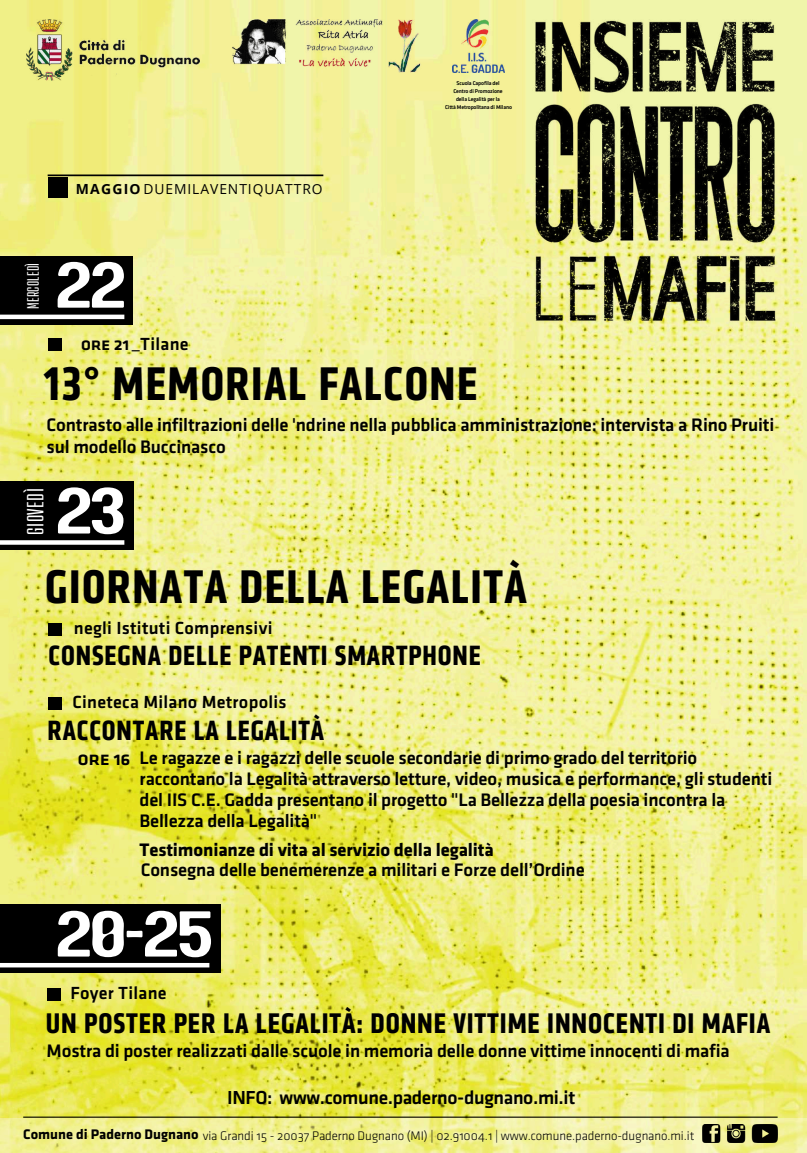
<style>
.page{position:relative;width:807px;height:1153px;background:#fff}
.page>*{position:absolute;margin:0;border:0;box-sizing:border-box;transform-origin:0 0}
.t1{font:64.95px "Paalalabas Display Wide BETA";color:#fff}
.t2{font:64.5px "Paalalabas Display Wide BETA";color:#fff}
.t3{font:700 condensed 48.97px "Klavika";letter-spacing:.03em;color:#000}
.t4{font:700 condensed 29.47px "Klavika";letter-spacing:.03em;color:#000}
.t5{font:700 condensed 28.95px "Klavika";letter-spacing:.03em;color:#000}
.t6{font:condensed 21.3px "Kief Tek Regular Tall";letter-spacing:.025em;color:#fff}
.t7{font:500 19.5px "Klavika";letter-spacing:-.02em;color:#000}
.t8{font:500 18.75px/20.9px "Klavika";letter-spacing:-.01em;color:#000}
.t9{font:700 18.75px "Klavika";letter-spacing:-.01em;color:#000}
.t10{font:500 18.15px "Klavika";letter-spacing:.015em;color:#000}
.t11{font:condensed 15px "Kief Tek Regular Tall";letter-spacing:.025em;color:#fff}
.t12{font:13.8px "Open Sans";letter-spacing:.07em;color:#000}
.t13{font:12.9px "Klavika Light OSF";letter-spacing:-.005em;color:#000}
.t14{font:500 5.7px/7.9px "Klavika";letter-spacing:-.02em;color:#000;text-align:center}
.s1{font-weight:700;font-size:13.95px}
.s2{font-family:"Klavika Med Caps SC";font-weight:400}
.s3{font-family:"Klavika Med Caps SC";font-weight:400;font-size:19.8px}
.s4{font-family:"Klavika";font-weight:700;font-size:14.4px}
</style>
<div class="page">
<img style="left:0;top:0;width:806px;height:1117px">
<img style="left:26px;top:19px;width:173px;height:62px">
<div style="left:0;top:256px;width:133px;height:68px;background:#000"></div>
<div style="left:0;top:314px;width:124px;height:5px;background:#fff"></div>
<img style="left:532px;top:19px;width:245px;height:304px">
<hr style="left:48px;top:174px;width:275px;height:2px;background:#000">
<div style="left:48px;top:178px;width:20px;height:20px;background:#000"></div>
<div style="left:0;top:481px;width:133px;height:69px;background:#000"></div>
<svg style="left:0;top:540px;width:124px;height:4px"></svg>
<div style="left:48px;top:622px;width:14px;height:13px;background:#000"></div>
<div style="left:48px;top:697px;width:14px;height:13px;background:#000"></div>
<svg style="left:0;top:1117px;width:806px;height:35px;background:#ebea93"></svg>
<img style="left:702px;top:1123px;width:75px;height:18px">
<hr style="left:23px;top:1116px;width:754px;height:1px;background:#000">
<div style="left:48px;top:338px;width:14px;height:13px;background:#000"></div>
<div style="left:0;top:904px;width:221px;height:68px;background:#000"></div>
<div style="left:0;top:962px;width:209px;height:5px;background:#fff"></div>
<div style="left:47px;top:987px;width:14px;height:13px;background:#000"></div>
<img style="left:452px;top:19px;width:52px;height:53px">
<img style="left:225px;top:19px;width:199px;height:53px">
<p class="t12" style="left:76px;top:179px;width:248px"><span class="s1">MAGGIO</span> DUEMILAVENTIQUATTRO</p>
<p class="t11" style="left:27px;top:309px;width:48px;rotate:-90deg">MERCOLEDÌ</p>
<h2 class="t2" style="left:55px;top:258px;width:74px">22</h2>
<p class="t14" style="left:445px;top:79px;width:68px">Scuola Capofila del<br>Centro di Promozione<br>della Legalità per la<br>Città Metropolitana di Milano</p>
<p class="t10" style="left:81px;top:336px;width:109px"><span class="s2">ore 21</span>_Tilane</p>
<h3 class="t3" style="left:44px;top:355px;width:435px">13° MEMORIAL FALCONE</h3>
<p class="t8" style="left:47px;top:415px;width:728px;line-height:21.9px">Contrasto alle infiltrazioni delle 'ndrine nella pubblica amministrazione: intervista a Rino Pruiti sul modello Buccinasco</p>
<p class="t6" style="left:28px;top:535px;width:49px;rotate:-90deg">GIOVEDÌ</p>
<h1 class="t1" style="left:55px;top:484px;width:73px">23</h1>
<h3 class="t3" style="left:45px;top:558px;width:483px">GIORNATA DELLA LEGALITÀ</h3>
<p class="t10" style="left:74px;top:620px;width:200px">negli Istituti Comprensivi</p>
<h3 class="t5" style="left:49px;top:638px;width:433px">CONSEGNA DELLE PATENTI SMARTPHONE</h3>
<p class="t10" style="left:72px;top:694px;width:215px">Cineteca Milano Metropolis</p>
<h3 class="t5" style="left:48px;top:713px;width:278px">RACCONTARE LA LEGALITÀ</h3>
<p class="t8" style="left:77px;top:749px;width:621px"><span class="s3">ore 16</span> Le ragazze e i ragazzi delle scuole secondarie di primo grado del territorio</p>
<p class="t8" style="left:139px;top:769px;width:633px">raccontano la Legalità attraverso letture, video, musica e performance, gli studenti del IIS C.E. Gadda presentano il progetto "La Bellezza della poesia incontra la<br>Bellezza della Legalità"</p>
<p class="t9" style="left:139px;top:841px;width:355px">Testimonianze di vita al servizio della legalità</p>
<p class="t8" style="left:141px;top:860px;width:445px">Consegna delle benemerenze a militari e Forze dell’Ordine</p>
<h2 class="t2" style="left:55px;top:907px;width:161px">20-25</h2>
<p class="t10" style="left:70px;top:985px;width:98px">Foyer Tilane</p>
<h3 class="t4" style="left:46px;top:1005px;width:725px">UN POSTER PER LA LEGALITÀ: DONNE VITTIME INNOCENTI DI MAFIA</h3>
<p class="t8" style="left:47px;top:1041px;width:684px">Mostra di poster realizzati dalle scuole in memoria delle donne vittime innocenti di mafia</p>
<p class="t7" style="left:227px;top:1089px;width:349px">INFO: www.comune.paderno-dugnano.mi.it</p>
<p class="t13" style="left:23px;top:1129px;width:672px"><span class="s4">Comune di Paderno Dugnano</span> via Grandi 15 - 20037 Paderno Dugnano (MI) | 02.91004.1 | www.comune.paderno-dugnano.mi.it</p>
</div>
